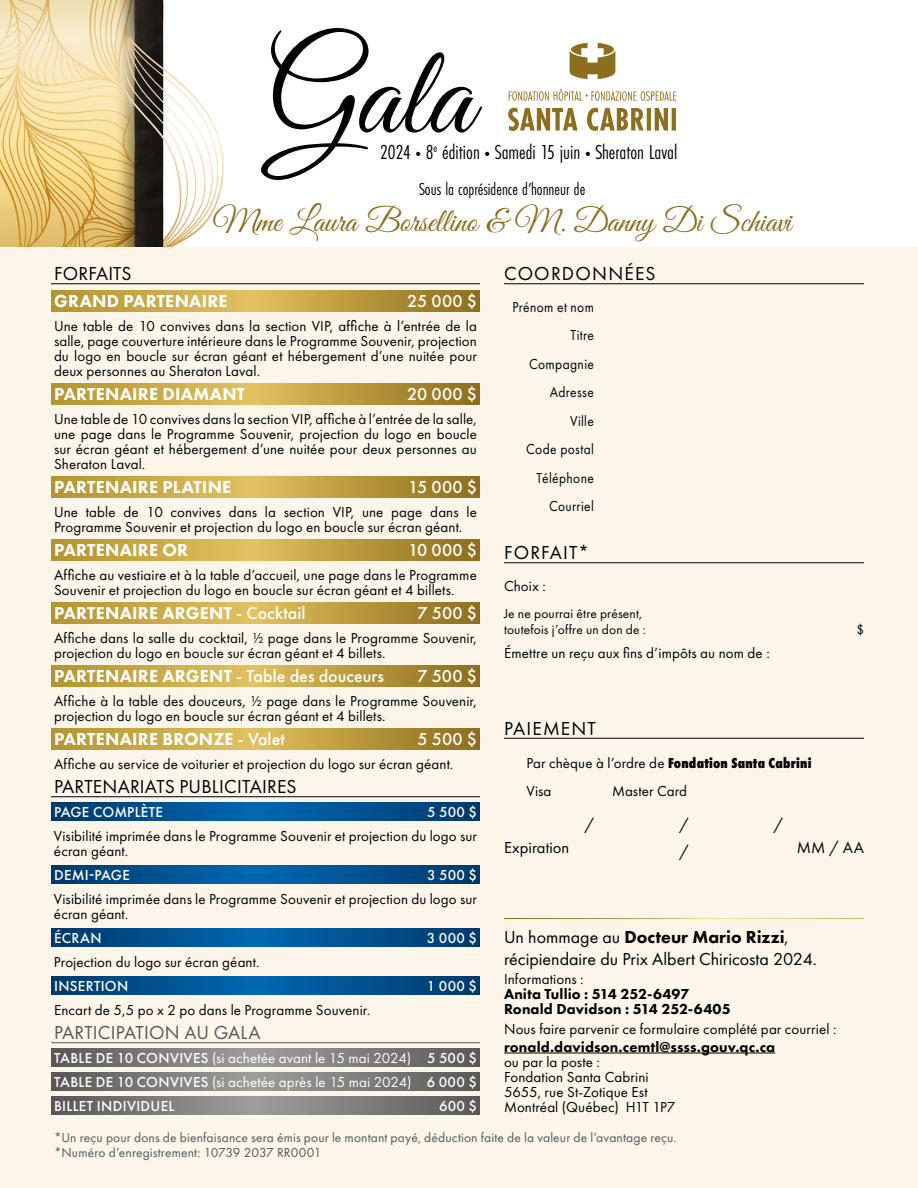
<style>
.page{position:relative;width:918px;height:1188px;background:#fbf6e9}
.page>*{position:absolute;margin:0;border:0;box-sizing:border-box;transform-origin:0 0}
.t1{font:127.5px "Great Vibes";color:#000}
.t2{font:33px "Great Vibes";color:#8d6e1f}
.t3{font:21px "Futura PT Cond";color:#000}
.t4{font:19.5px "Futura PT";letter-spacing:.015em;color:#000}
.t5{font:19.5px "Futura PT";letter-spacing:.01em;color:#575756}
.t6{font:19.5px "Futura PT";letter-spacing:.06em;color:#000}
.t7{font:19.5px "Futura PT";letter-spacing:.055em;color:#000}
.t8{font:800 18px "Futura PT";letter-spacing:.015em;color:#fff}
.t9{font:500 18px "Futura PT";color:#fff}
.t10{font:18px/21.6px "Futura PT";color:#000}
.t11{font:18px "Futura PT Cond";color:#000}
.t12{font:16.5px "Futura PT";letter-spacing:.005em;color:#000}
.t13{font:15px/15px "Futura PT";letter-spacing:.01em;color:#000}
.t14{font:500 15px/24px "Futura PT";letter-spacing:.02em;color:#fff;text-align:justify}
.t15{font:800 15px/15px "Futura PT";letter-spacing:.01em;color:#000}
.t16{font:15px/28.5px "Futura PT";letter-spacing:.03em;color:#000;text-align:right;scale:.9 1}
.t17{font:800 15px "Futura PT Cond";letter-spacing:.015em;color:#000}
.t18{font:13.5px/15px "Futura PT";letter-spacing:.01em;color:#575756}
.t19{font:13.5px/16.2px "Futura PT";letter-spacing:.01em;color:#000}
.s1{font-size:15px}
.s2{font-weight:500}
.s3{font-weight:800}
.s4{font-weight:400}
.s5{font-family:"Futura PT";font-weight:400}
</style>
<div class="page">
<div style="left:0;top:0;width:918px;height:247px;background:#fff"></div>
<img style="left:0;top:0;width:599px;height:247px">
<svg style="left:570px;top:43px;width:45px;height:36px"></svg>
<svg style="left:508px;top:89px;width:168px;height:42px"></svg>
<hr style="left:51px;top:283px;width:429px;height:1px;background:#000">
<svg style="left:51px;top:291px;width:429px;height:21px;background:#bf9f42"></svg>
<svg style="left:51px;top:384px;width:429px;height:21px;background:#bf9f42"></svg>
<svg style="left:51px;top:477px;width:429px;height:21px;background:#bf9f42"></svg>
<svg style="left:51px;top:540px;width:429px;height:21px;background:#bf9f42"></svg>
<svg style="left:51px;top:603px;width:429px;height:21px;background:#bf9f42"></svg>
<svg style="left:51px;top:666px;width:429px;height:21px;background:#bf9f42"></svg>
<svg style="left:51px;top:729px;width:429px;height:21px;background:#bf9f42"></svg>
<hr style="left:51px;top:796px;width:429px;height:1px;background:#000">
<svg style="left:51px;top:803px;width:429px;height:18px;background:#00508e"></svg>
<svg style="left:51px;top:866px;width:429px;height:18px;background:#00508e"></svg>
<svg style="left:51px;top:929px;width:429px;height:18px;background:#00508e"></svg>
<svg style="left:51px;top:977px;width:429px;height:18px;background:#00508e"></svg>
<hr style="left:51px;top:1042px;width:429px;height:1px;background:#575756">
<svg style="left:51px;top:1049px;width:429px;height:18px;background:#7b7b7a"></svg>
<svg style="left:51px;top:1073px;width:429px;height:18px;background:#7b7b7a"></svg>
<svg style="left:51px;top:1097px;width:429px;height:18px;background:#7b7b7a"></svg>
<hr style="left:504px;top:918px;width:360px;height:1px;background:#fff">
<hr style="left:504px;top:1053px;width:271px;height:1px;background:#000">
<hr style="left:504px;top:283px;width:360px;height:1px;background:#000">
<hr style="left:504px;top:562px;width:360px;height:1px;background:#000">
<hr style="left:504px;top:738px;width:360px;height:1px;background:#000">
<h1 class="t1" style="left:267px;top:24px;width:207px">Gala</h1>
<h3 class="t3" style="left:380px;top:140px;width:299px">2024<span class="s1">•</span>8<sup>e</sup> édition<span class="s1">•</span>Samedi 15 juin<span class="s1">•</span>Sheraton Laval</h3>
<p class="t11" style="left:419px;top:179px;width:168px">Sous la coprésidence d’honneur de</p>
<h2 class="t2" style="left:213px;top:203px;width:581px">Mme Laura Borsellino &amp; M. Danny Di Schiavi</h2>
<h3 class="t6" style="left:504px;top:262px;width:153px">COORDONNÉES</h3>
<p class="t16" style="left:512px;top:293px;width:92px">Prénom et nom<br>Titre<br>Compagnie<br>Adresse<br>Ville<br>Code postal<br>Téléphone<br>Courriel</p>
<h3 class="t7" style="left:504px;top:541px;width:87px">FORFAIT*</h3>
<p class="t13" style="left:504px;top:578px;width:43px">Choix :</p>
<p class="t19" style="left:504px;top:605px;width:143px">Je ne pourrai être présent, toutefois j’offre un don de :</p>
<h3 class="t4" style="left:54px;top:262px;width:79px">FORFAITS</h3>
<p class="t8" style="left:54px;top:290px;width:175px">GRAND PARTENAIRE</p>
<p class="t9" style="left:407px;top:291px;width:71px">25 000 $</p>
<p class="t13" style="left:54px;top:319px;width:425px;text-align:justify">Une table de 10 convives dans la section VIP, affiche à l’entrée de la salle, page couverture intérieure dans le Programme Souvenir, projection du logo en boucle sur écran géant et hébergement d’une nuitée pour deux personnes au Sheraton Laval.</p>
<p class="t8" style="left:54px;top:383px;width:193px">PARTENAIRE DIAMANT</p>
<p class="t9" style="left:407px;top:384px;width:71px">20 000 $</p>
<p class="t13" style="left:54px;top:412px;width:424px;text-align:justify">Une table de 10 convives dans la section VIP, affiche à l’entrée de la salle, une page dans le Programme Souvenir, projection du logo en boucle sur écran géant et hébergement d’une nuitée pour deux personnes au Sheraton Laval.</p>
<p class="t8" style="left:54px;top:476px;width:179px">PARTENAIRE PLATINE</p>
<p class="t9" style="left:408px;top:477px;width:70px">15 000 $</p>
<p class="t13" style="left:54px;top:505px;width:424px">Une table de 10 convives dans la section VIP, une page dans le<br>Programme Souvenir et projection du logo en boucle sur écran géant.</p>
<p class="t8" style="left:54px;top:539px;width:136px">PARTENAIRE OR</p>
<p class="t9" style="left:408px;top:540px;width:71px">10 000 $</p>
<p class="t13" style="left:54px;top:568px;width:424px">Affiche au vestiaire et à la table d’accueil, une page dans le Programme<br>Souvenir et projection du logo en boucle sur écran géant et 4 billets.</p>
<p class="t8" style="left:54px;top:602px;width:253px">PARTENAIRE ARGENT <span class="s2">- Cocktail</span></p>
<p class="t9" style="left:418px;top:603px;width:61px">7 500 $</p>
<p class="t13" style="left:54px;top:631px;width:425px">Affiche dans la salle du cocktail, ½ page dans le Programme Souvenir, projection du logo en boucle sur écran géant et 4 billets.</p>
<p class="t9" style="left:54px;top:666px;width:331px"><span class="s3">PARTENAIRE ARGENT</span> - Table des douceurs</p>
<p class="t9" style="left:417px;top:666px;width:61px">7 500 $</p>
<p class="t13" style="left:54px;top:694px;width:424px">Affiche à la table des douceurs, ½ page dans le Programme Souvenir, projection du logo en boucle sur écran géant et 4 billets.</p>
<p class="t8" style="left:54px;top:728px;width:232px">PARTENAIRE BRONZE <span class="s2">- Valet</span></p>
<p class="t9" style="left:418px;top:729px;width:61px">5 500 $</p>
<p class="t13" style="left:54px;top:757px;width:401px">Affiche au service de voiturier et projection du logo sur écran géant.</p>
<h3 class="t4" style="left:54px;top:775px;width:244px">PARTENARIATS PUBLICITAIRES</h3>
<p class="t14" style="left:54px;top:800px;width:111px">PAGE COMPLÈTE</p>
<p class="t14" style="left:427px;top:800px;width:51px">5 500 $</p>
<p class="t13" style="left:54px;top:829px;width:425px">Visibilité imprimée dans le Programme Souvenir et projection du logo sur écran géant.</p>
<p class="t14" style="left:54px;top:863px;width:77px">DEMI-PAGE</p>
<p class="t14" style="left:427px;top:863px;width:51px">3 500 $</p>
<p class="t13" style="left:54px;top:892px;width:425px">Visibilité imprimée dans le Programme Souvenir et projection du logo sur écran géant.</p>
<p class="t14" style="left:54px;top:926px;width:49px">ÉCRAN</p>
<p class="t14" style="left:427px;top:926px;width:52px">3 000 $</p>
<p class="t13" style="left:54px;top:955px;width:207px">Projection du logo sur écran géant.</p>
<p class="t14" style="left:54px;top:974px;width:76px">INSERTION</p>
<p class="t14" style="left:427px;top:974px;width:52px">1 000 $</p>
<p class="t13" style="left:54px;top:1003px;width:318px">Encart de 5,5 po x 2 po dans le Programme Souvenir.</p>
<h3 class="t5" style="left:54px;top:1021px;width:208px">PARTICIPATION AU GALA</h3>
<p class="t14" style="left:54px;top:1046px;width:424px">TABLE DE 10 CONVIVES <span class="s4">(si achetée avant le 15 mai 2024)</span> 5 500 $ TABLE DE 10 CONVIVES <span class="s4">(si achetée après le 15 mai 2024)</span> 6 000 $ BILLET INDIVIDUEL</p>
<p class="t19" style="left:856px;top:621px;width:9px">$</p>
<p class="t13" style="left:504px;top:645px;width:267px">Émettre un reçu aux fins d’impôts au nom de :</p>
<h3 class="t6" style="left:504px;top:717px;width:93px">PAIEMENT</h3>
<p class="t17" style="left:526px;top:754px;width:286px"><span class="s5">Par chèque à l’ordre de</span> Fondation Santa Cabrini</p>
<p class="t13" style="left:526px;top:784px;width:27px">Visa</p>
<p class="t13" style="left:612px;top:784px;width:77px">Master Card</p>
<p class="t12" style="left:585px;top:815px;width:11px">/</p>
<p class="t12" style="left:679px;top:815px;width:11px">/</p>
<p class="t12" style="left:774px;top:815px;width:11px">/</p>
<p class="t12" style="left:679px;top:841px;width:11px">/</p>
<p class="t12" style="left:504px;top:838px;width:67px">Expiration</p>
<p class="t12" style="left:797px;top:838px;width:69px">MM / AA</p>
<p class="t10" style="left:504px;top:926px;width:315px">Un hommage au <span class="s3">Docteur Mario Rizzi</span>, récipiendaire du Prix Albert Chiricosta 2024.</p>
<p class="t13" style="left:504px;top:971px;width:81px">Informations :</p>
<p class="t15" style="left:504px;top:986px;width:228px">Anita Tullio : 514 252-6497<br>Ronald Davidson : 514 252-6405</p>
<p class="t13" style="left:504px;top:1021px;width:334px">Nous faire parvenir ce formulaire complété par courriel :</p>
<p class="t15" style="left:504px;top:1039px;width:273px">ronald.davidson.cemtl@ssss.gouv.qc.ca</p>
<p class="t13" style="left:504px;top:1054px;width:173px">ou par la poste :<br>Fondation Santa Cabrini<br>5655, rue St-Zotique Est<br>Montréal (Québec) H1T 1P7</p>
<p class="t14" style="left:439px;top:1094px;width:39px">600 $</p>
<p class="t18" style="left:54px;top:1130px;width:624px">*Un reçu pour dons de bienfaisance sera émis pour le montant payé, déduction faite de la valeur de l’avantage reçu. *Numéro d’enregistrement: 10739 2037 RR0001</p>
</div>
